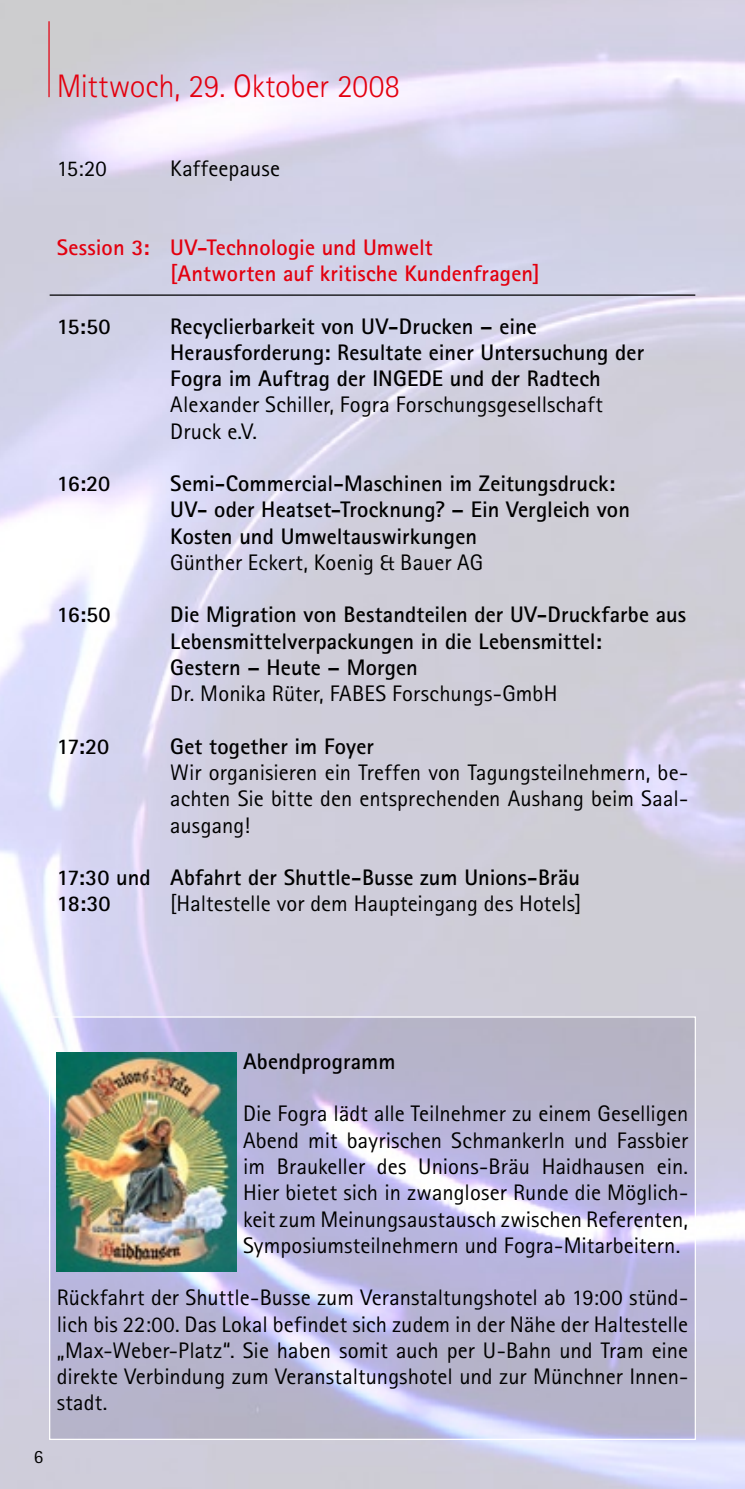
<style>
.page{position:relative;width:745px;height:1489px;background:#fff}
.page>*{position:absolute;margin:0;border:0;box-sizing:border-box;transform-origin:0 0}
.t1{font:300 32.5px "Rotis Sans Serif Std";letter-spacing:-.005em;color:#e3000f}
.t2{font:22.5px/26.2px "Rotis Sans Serif Std";letter-spacing:.005em;color:#000;text-align:justify}
.t3{font:700 22.5px/26.2px "Rotis Sans Serif Std";letter-spacing:.005em;color:#000}
.t4{font:700 22.5px/26.2px "Rotis Sans Serif Std";color:#e3000f}
.t5{font:18.75px "Rotis Sans Serif Std";color:#000}
</style>
<div class="page">
<img style="left:0;top:0;width:744px;height:1488px">
<hr style="left:48px;top:21px;width:2px;height:76px;background:#e3000f">
<img style="left:51px;top:1018px;width:642px;height:419px">
<hr style="left:50px;top:294px;width:644px;height:2px;background:#000">
<img style="left:57px;top:1052px;width:179px;height:219px">
<h1 class="t1" style="left:57px;top:68px;width:345px">Mittwoch, 29. Oktober 2008</h1>
<p class="t2" style="left:57px;top:155px;width:51px">15:20</p>
<p class="t2" style="left:170px;top:155px;width:111px">Kaffeepause</p>
<p class="t4" style="left:170px;top:233px;width:371px;text-indent:-113px">Session 3: UV-Technologie und Umwelt [Antworten auf kritische Kundenfragen]</p>
<p class="t3" style="left:57px;top:312px;width:55px">15:50</p>
<p class="t3" style="left:170px;top:312px;width:475px">Recyclierbarkeit von UV-Drucken – eine<br>Herausforderung: Resultate einer Untersuchung der<br>Fogra im Auftrag der INGEDE und der Radtech</p>
<p class="t2" style="left:170px;top:391px;width:434px">Alexander Schiller, Fogra Forschungsgesellschaft<br>Druck e.V.</p>
<p class="t3" style="left:57px;top:470px;width:55px">16:20</p>
<p class="t3" style="left:170px;top:470px;width:461px">Semi-Commercial-Maschinen im Zeitungsdruck:<br>UV- oder Heatset-Trocknung? – Ein Vergleich von<br>Kosten und Umweltauswirkungen</p>
<p class="t2" style="left:170px;top:549px;width:314px">Günther Eckert, Koenig &amp; Bauer AG</p>
<p class="t3" style="left:57px;top:601px;width:55px">16:50</p>
<p class="t3" style="left:170px;top:601px;width:517px">Die Migration von Bestandteilen der UV-Druckfarbe aus<br>Lebensmittelverpackungen in die Lebensmittel:<br>Gestern – Heute – Morgen</p>
<p class="t2" style="left:170px;top:680px;width:388px">Dr. Monika Rüter, FABES Forschungs-GmbH</p>
<p class="t3" style="left:57px;top:732px;width:54px">17:20</p>
<p class="t3" style="left:170px;top:732px;width:205px">Get together im Foyer</p>
<p class="t2" style="left:170px;top:759px;width:519px">Wir organisieren ein Treffen von Tagungsteilnehmern, be&shy;achten Sie bitte den entsprechenden Aushang beim Saal&shy;ausgang!</p>
<p class="t3" style="left:57px;top:864px;width:524px">17:30 und Abfahrt der Shuttle-Busse zum Unions-Bräu<br>18:30</p>
<p class="t2" style="left:170px;top:890px;width:412px">[Haltestelle vor dem Haupteingang des Hotels]</p>
<p class="t3" style="left:243px;top:1047px;width:154px">Abendprogramm</p>
<p class="t2" style="left:243px;top:1100px;width:446px">Die Fogra lädt alle Teilnehmer zu einem Geselligen Abend mit bayrischen Schmankerln und Fassbier im Braukeller des Unions-Bräu Haidhausen ein.<br>Hier bietet sich in zwangloser Runde die Möglich&shy;keit zum Meinungsaustausch zwischen Referenten, Symposiumsteilnehmern und Fogra-Mitarbeitern.</p>
<p class="t2" style="left:57px;top:1284px;width:632px">Rückfahrt der Shuttle-Busse zum Veranstaltungshotel ab 19:00 stünd&shy;lich bis 22:00. Das Lokal befindet sich zudem in der Nähe der Haltestelle „Max-Weber-Platz“. Sie haben somit auch per U-Bahn und Tram eine direkte Verbindung zum Veranstaltungshotel und zur Münchner Innen&shy;stadt.</p>
<p class="t5" style="left:34px;top:1445px;width:11px">6</p>
</div>
